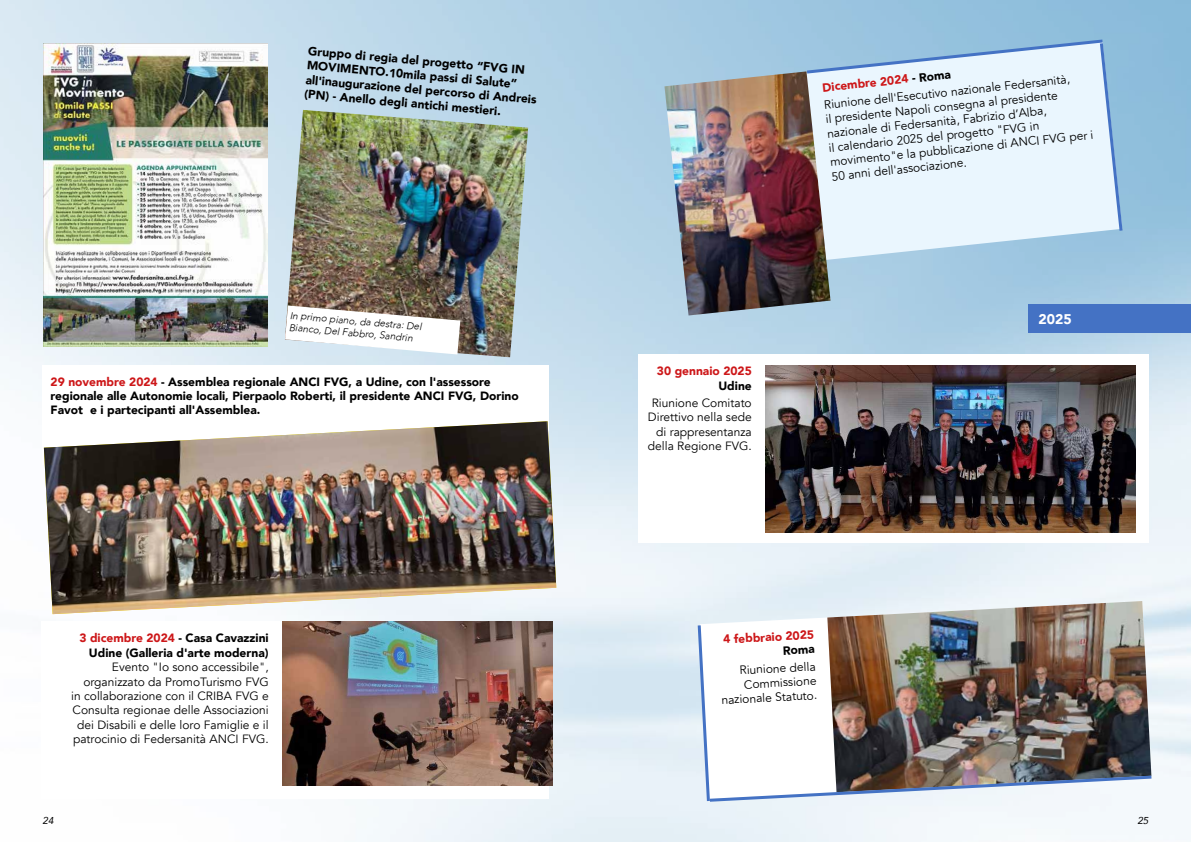
<style>
.page{position:relative;width:1191px;height:842px;background:#fff}
.page>*{position:absolute;margin:0;border:0;box-sizing:border-box;transform-origin:0 0}
.t1{font:900 14px "Avenir";color:#fff}
.t2{font:12px/14.4px "Avenir";color:#000;text-align:right}
.t3{font:900 12px/14.4px "Avenir";color:#000}
.t4{font:900 12px "Avenir";color:#cd1719}
.t5{font:italic 300 10px/12px "Avenir";color:#000}
.t6{font:italic 10px "Avenir";color:#000}
.s1{color:#cd1719}
.s2{font-weight:900;color:#cd1719}
.s3{font-weight:900}
</style>
<div class="page">
<img style="left:0;top:0;width:1191px;height:842px">
<div style="left:638px;top:355px;width:510px;height:188px;background:#fff"></div>
<img style="left:766px;top:365px;width:369px;height:167px">
<div style="left:1028px;top:304px;width:163px;height:29px;background:#4472c4"></div>
<svg style="left:700px;top:601px;width:127px;height:21px;background:#e5eff6"></svg>
<img style="left:827px;top:601px;width:324px;height:21px">
<img style="left:696px;top:622px;width:458px;height:182px">
<div style="left:42px;top:622px;width:507px;height:177px;background:#fff"></div>
<img style="left:283px;top:622px;width:270px;height:163px">
<div style="left:42px;top:365px;width:507px;height:99px;background:#fff"></div>
<img style="left:44px;top:421px;width:512px;height:193px">
<img style="left:44px;top:43px;width:223px;height:304px">
<img style="left:285px;top:110px;width:243px;height:247px">
<svg style="left:285px;top:305px;width:175px;height:49px"></svg>
<svg style="left:762px;top:42px;width:360px;height:222px;background:#b6d5e9"></svg>
<img style="left:664px;top:71px;width:166px;height:244px">
<svg style="left:803px;top:38px;width:321px;height:196px;background:#d7e6f1"></svg>
<p class="t3" style="left:309px;top:43px;width:233px;rotate:5deg">Gruppo di regia del progetto “FVG IN MOVIMENTO.10mila passi di Salute” all'inaugurazione del percorso di Andreis (PN) - Anello degli antichi mestieri.</p>
<p class="t5" style="left:290px;top:309px;width:134px;rotate:5deg">In primo piano, da destra: Del<br>Bianco, Del Fabbro, Sandrin</p>
<p class="t3" style="left:51px;top:374px;width:469px"><span class="s1">29 novembre 2024</span> - Assemblea regionale ANCI FVG, a Udine, con l'assessore regionale alle Autonomie locali, Pierpaolo Roberti, il presidente ANCI FVG, Dorino<br>Favot e i partecipanti all'Assemblea.</p>
<p class="t3" style="left:79px;top:631px;width:191px;text-align:right"><span class="s1">3 dicembre 2024</span> - Casa Cavazzini<br>Udine (Galleria d'arte moderna)</p>
<p class="t2" style="left:71px;top:660px;width:199px">Evento "Io sono accessibile", organizzato da PromoTurismo FVG in collaborazione con il CRIBA FVG e Consulta regionae delle Associazioni dei Disabili e delle loro Famiglie e il patrocinio di Federsanità ANCI FVG.</p>
<p class="t2" style="left:821px;top:79px;width:248px;line-height:17.2px;text-align:left;rotate:-6deg"><span class="s2">Dicembre 2024</span> <span class="s3">- Roma<br></span>Riunione dell'Esecutivo nazionale Federsanità,</p>
<p class="t2" style="left:825px;top:112px;width:266px;text-align:left;rotate:-6deg">il presidente Napoli consegna al presidente nazionale di Federsanità, Fabrizio d’Alba,<br>il calendario 2025 del progetto "FVG in movimento"e la pubblicazione di ANCI FVG per i 50 anni dell'associazione.</p>
<p class="t4" style="left:657px;top:361px;width:96px">30 gennaio 2025</p>
<p class="t3" style="left:718px;top:378px;width:35px">Udine</p>
<p class="t2" style="left:648px;top:396px;width:105px">Riunione Comitato<br>Direttivo nella sede di rappresentanza della Regione FVG.</p>
<p class="t4" style="left:722px;top:629px;width:92px;rotate:-3deg">4 febbraio 2025</p>
<p class="t3" style="left:782px;top:643px;width:33px;rotate:-3deg">Roma</p>
<p class="t2" style="left:719px;top:664px;width:97px;rotate:-3deg">Riunione della<br>Commissione nazionale Statuto.</p>
<p class="t1" style="left:1038px;top:307px;width:35px">2025</p>
<p class="t6" style="left:43px;top:814px;width:13px">24</p>
<p class="t6" style="left:1137px;top:814px;width:13px">25</p>
</div>
